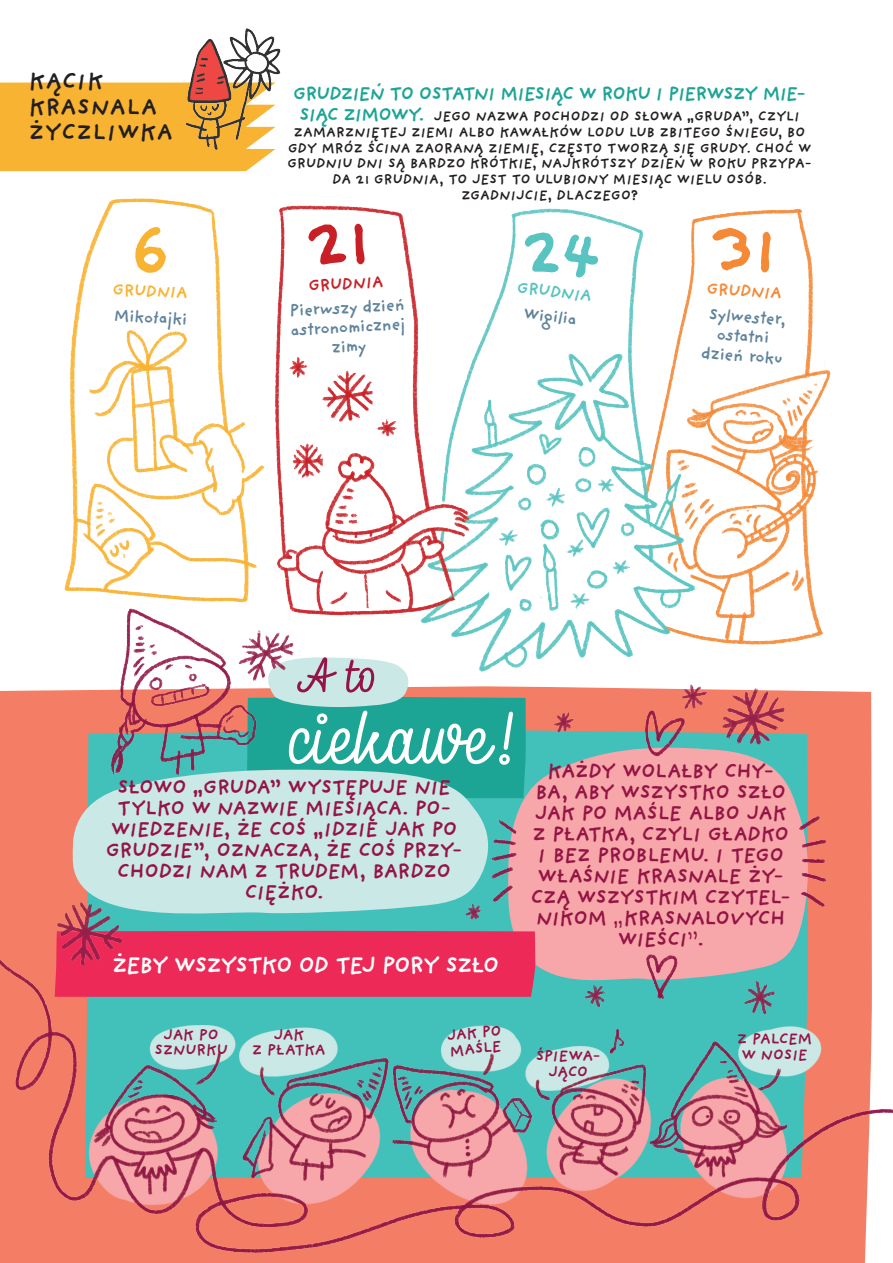
<style>
.page{position:relative;width:893px;height:1263px;background:#fff}
.page>*{position:absolute;margin:0;border:0;box-sizing:border-box;transform-origin:0 0}
.t1{font:72.6px "Havana";letter-spacing:-.07em;color:#fff}
.t2{font:50.4px "Havana";color:#941445}
.t3{font:700 24px/25.5px "Providence Sans Pro";color:#231f20}
.t4{font:700 23.85px "Providence Sans Pro";letter-spacing:-.08em;color:#fff}
.t5{font:700 21px/21px "Providence Sans Pro";letter-spacing:-.05em;color:#941445;text-align:center}
.t6{font:700 19.5px "Providence Sans Pro";letter-spacing:-.085em;color:#1ca495}
.t7{font:700 17.25px/19.5px "Providence Sans Pro";color:#60849b;text-align:center}
.t8{font:700 17.25px "Providence Sans Pro";color:#f9b332}
.t9{font:700 17.25px "Providence Sans Pro";color:#c82026}
.t10{font:700 17.25px "Providence Sans Pro";color:#58c4c1}
.t11{font:700 17.25px "Providence Sans Pro";color:#f58936}
.t12{font:700 15.9px/15.9px "Providence Sans Pro";letter-spacing:-.04em;color:#941445;text-align:center}
.t13{font:700 14.4px/15.8px "Providence Sans Pro";letter-spacing:-.025em;color:#231f20;text-align:center}
.s1{font-size:19.5px;color:#1ca495}
.s2{font-weight:400}
</style>
<div class="page">
<img style="left:0;top:28px;width:893px;height:1235px">
<svg style="left:135px;top:226px;width:32px;height:47px"></svg>
<svg style="left:308px;top:223px;width:57px;height:42px"></svg>
<svg style="left:521px;top:230px;width:80px;height:49px"></svg>
<svg style="left:710px;top:227px;width:61px;height:46px"></svg>
<p class="t3" style="left:28px;top:68px;width:146px">KĄCIK<br>KRASNALA<br>ŻYCZLIWKA</p>
<p class="t6" style="left:293px;top:82px;width:515px">GRUDZIEŃ TO OSTATNI MIESIĄC W ROKU I PIERWSZY MIE-</p>
<p class="t13" style="left:287px;top:108px;width:526px"><span class="s1">SIĄC ZIMOWY.</span> JEGO NAZWA POCHODZI OD SŁOWA „GRUDA”, CZYLI ZAMARZNIĘTEJ ZIEMI ALBO KAWAŁKÓW LODU LUB ZBITEGO ŚNIEGU, BO GDY MRÓZ ŚCINA ZAORANĄ ZIEMIĘ, CZĘSTO TWORZĄ SIĘ GRUDY. CHOĆ W GRUDNIU DNI SĄ BARDZO KRÓTKIE, NAJKRÓTSZY DZIEŃ W ROKU PRZYPA-DA 21 GRUDNIA, TO JEST TO ULUBIONY MIESIĄC WIELU OSÓB.<br>ZGADNIJCIE, DLACZEGO?</p>
<p class="t8" style="left:113px;top:279px;width:77px;rotate:2deg">GRUDNIA</p>
<p class="t9" style="left:307px;top:275px;width:77px;rotate:-3deg">GRUDNIA</p>
<p class="t10" style="left:518px;top:277px;width:77px;rotate:7deg">GRUDNIA</p>
<p class="t11" style="left:707px;top:278px;width:77px;rotate:4deg">GRUDNIA</p>
<p class="t7" style="left:114px;top:305px;width:76px;rotate:3deg">Mikołajki</p>
<p class="t7" style="left:289px;top:301px;width:117px;rotate:-3deg">Pierwszy dzień astronomicznej zimy</p>
<p class="t7" style="left:524px;top:303px;width:55px;rotate:7deg">Wigilia</p>
<p class="t7" style="left:704px;top:304px;width:84px;rotate:4deg">Sylwester, ostatni dzień roku</p>
<h2 class="t2" style="left:297px;top:650px;width:78px">A to</h2>
<h1 class="t1" style="left:289px;top:703px;width:229px">ciekawe!</h1>
<p class="t5" style="left:105px;top:776px;width:359px">SŁOWO „GRUDA” WYSTĘPUJE NIE<br>TYLKO W NAZWIE MIESIĄCA. PO-<br>WIEDZENIE, ŻE COŚ „IDZIE JAK PO<br>GRUDZIE”, OZNACZA, ŻE COŚ PRZY-<br>CHODZI NAM Z TRUDEM, BARDZO<br>CIĘŻKO.</p>
<p class="t4" style="left:112px;top:950px;width:389px">ŻEBY WSZYSTKO OD TEJ PORY SZŁO</p>
<p class="t5" style="left:530px;top:760px;width:262px">KAŻDY WOLAŁBY CHY-<br>BA, ABY WSZYSTKO SZŁO<br>JAK PO MAŚLE ALBO JAK<br>Z PŁATKA, CZYLI GŁADKO<br>I BEZ PROBLEMU. I TEGO<br>WŁAŚNIE KRASNALE ŻY-<br>CZĄ WSZYSTKIM CZYTEL-<br>NIKOM <span class="s2">„</span>KRASNALOVYCH<br>WIEŚCI<span class="s2">”</span>.</p>
<p class="t12" style="left:154px;top:1026px;width:75px">JAK PO<br>SZNURKU</p>
<p class="t12" style="left:252px;top:1026px;width:75px">JAK<br>Z PŁATKA</p>
<p class="t12" style="left:446px;top:1028px;width:57px;text-align:left;rotate:-6deg">JAK PO<br>MAŚLE</p>
<p class="t12" style="left:535px;top:1047px;width:67px">ŚPIEWA-<br>JĄCO</p>
<p class="t12" style="left:737px;top:1031px;width:77px;text-align:left">Z PALCEM<br>W NOSIE</p>
</div>
